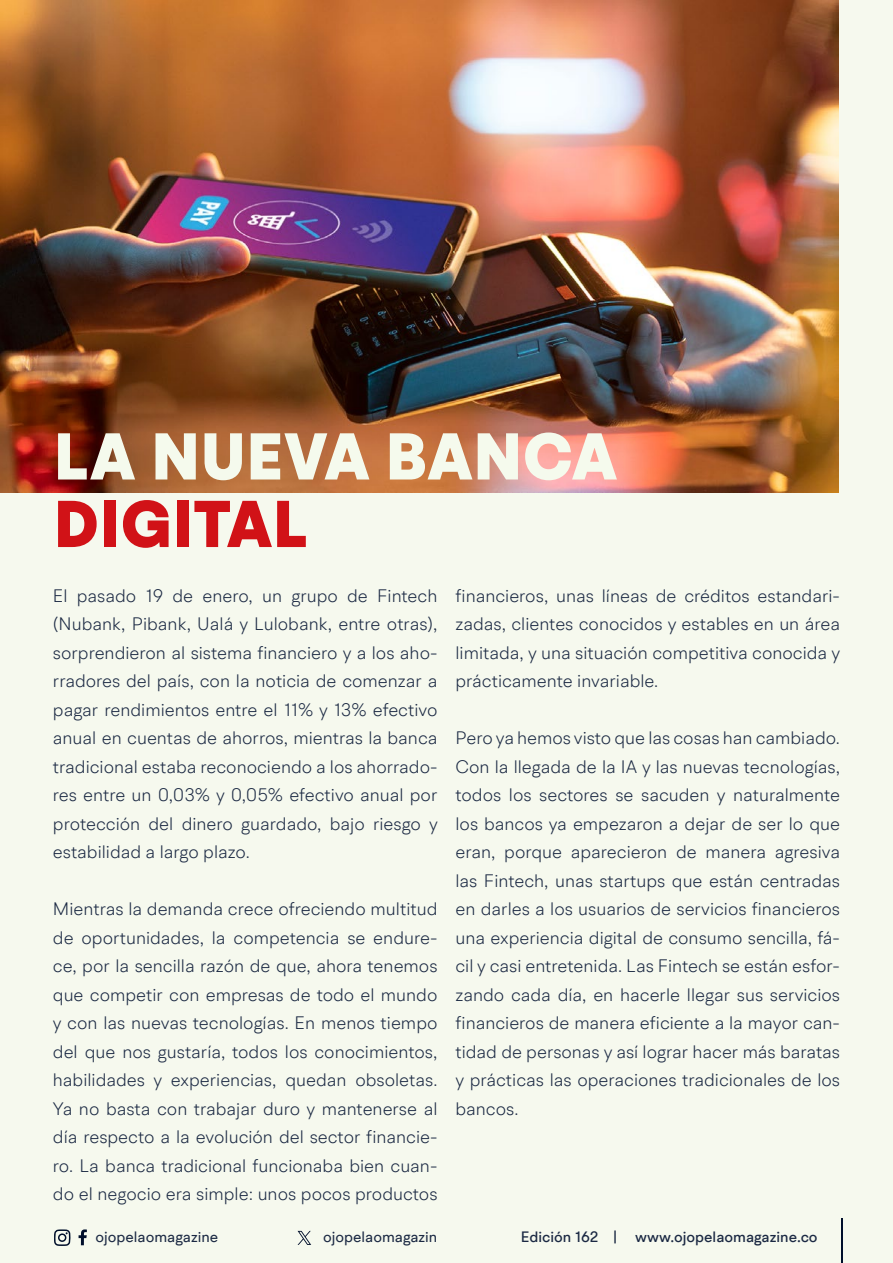
<style>
.page{position:relative;width:893px;height:1263px;background:#f6f9ee}
.page>*{position:absolute;margin:0;border:0;box-sizing:border-box;transform-origin:0 0}
.t1{font:900 66px "BR Hendrix";letter-spacing:.01em;color:#f5faed}
.t2{font:900 66px "BR Hendrix";letter-spacing:.01em;color:#d11217}
.t3{font:300 18px/28.5px "BR Hendrix";color:#1b2943;text-align:justify}
.t4{font:500 15px "BR Hendrix";color:#1b2943}
.t5{font:15px "BR Hendrix";color:#1b2943}
</style>
<div class="page">
<svg style="left:79px;top:1229px;width:8px;height:16px"></svg>
<svg style="left:54px;top:1229px;width:17px;height:17px"></svg>
<hr style="left:841px;top:1219px;width:1px;height:44px;background:#000f2b">
<svg style="left:298px;top:1231px;width:13px;height:14px"></svg>
<img style="left:0;top:0;width:839px;height:492px">
<h1 class="t1" style="left:54px;top:415px;width:565px">LA NUEVA BANCA</h1>
<h1 class="t2" style="left:54px;top:483px;width:255px">DIGITAL</h1>
<p class="t3" style="left:53px;top:581px;width:386px">El pasado 19 de enero, un grupo de Fintech (Nubank, Pibank, Ualá y Lulobank, entre otras), sorprendieron al sistema financiero y a los aho&shy;rradores del país, con la noticia de comenzar a pagar rendimientos entre el 11% y 13% efectivo anual en cuentas de ahorros, mientras la banca tradicional estaba reconociendo a los ahorrado&shy;res entre un 0,03% y 0,05% efectivo anual por protección del dinero guardado, bajo riesgo y estabilidad a largo plazo.</p>
<p class="t3" style="left:53px;top:895px;width:386px">Mientras la demanda crece ofreciendo multitud de oportunidades, la competencia se endure&shy;ce, por la sencilla razón de que, ahora tenemos que competir con empresas de todo el mundo y con las nuevas tecnologías. En menos tiempo del que nos gustaría, todos los conocimientos, habilidades y experiencias, quedan obsoletas.<br>Ya no basta con trabajar duro y mantenerse al día respecto a la evolución del sector financie&shy;ro. La banca tradicional funcionaba bien cuan&shy;do el negocio era simple: unos pocos productos</p>
<p class="t3" style="left:455px;top:581px;width:386px">financieros, unas líneas de créditos estandari&shy;zadas, clientes conocidos y estables en un área limitada, y una situación competitiva conocida y prácticamente invariable.</p>
<p class="t3" style="left:455px;top:724px;width:386px">Pero ya hemos visto que las cosas han cambiado.<br>Con la llegada de la IA y las nuevas tecnologías, todos los sectores se sacuden y naturalmente los bancos ya empezaron a dejar de ser lo que eran, porque aparecieron de manera agresiva las Fintech, unas startups que están centradas en darles a los usuarios de servicios financieros una experiencia digital de consumo sencilla, fá&shy;cil y casi entretenida. Las Fintech se están esfor&shy;zando cada día, en hacerle llegar sus servicios financieros de manera eficiente a la mayor can&shy;tidad de personas y así lograr hacer más baratas y prácticas las operaciones tradicionales de los bancos.</p>
<p class="t5" style="left:96px;top:1227px;width:124px">ojopelaomagazine</p>
<p class="t5" style="left:323px;top:1227px;width:116px">ojopelaomagazin</p>
<p class="t4" style="left:521px;top:1227px;width:298px">Edición 162 | www.ojopelaomagazine.co</p>
</div>
